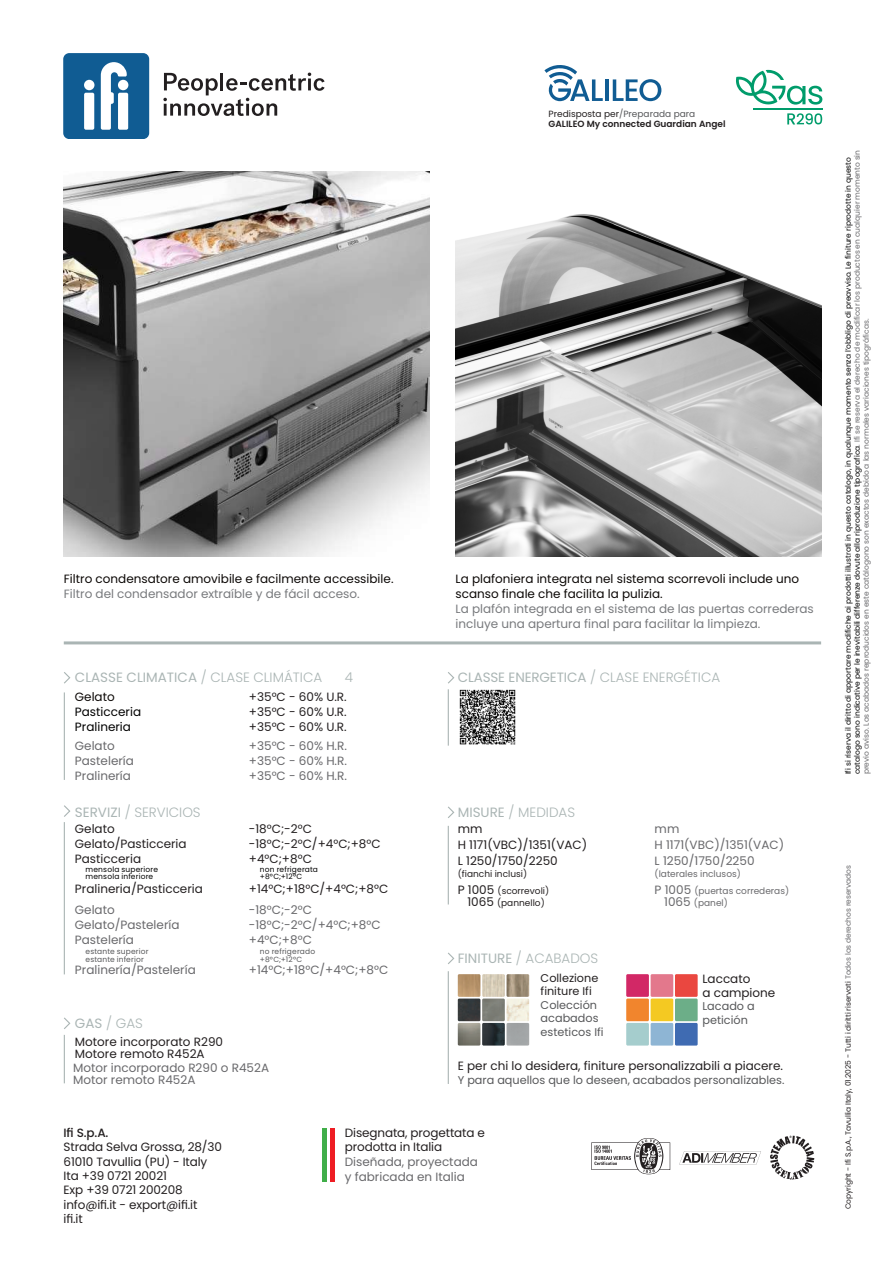
<style>
.page{position:relative;width:893px;height:1263px;background:#fff}
.page>*{position:absolute;margin:0;border:0;box-sizing:border-box;transform-origin:0 0}
.t1{font:13.5px "Poppins";letter-spacing:-.01em;color:#aab5b4}
.t2{font:300 13.5px "Poppins";color:#aab5b4}
.t3{font:12px/14.4px "Poppins";color:#231f20}
.t4{font:12px/15px "Poppins";color:#69696c}
.t5{font:12px/15px "Poppins";color:#787a7d}
.t6{font:12px/15px "Poppins";color:#0c0806}
.t7{font:12px/15px "Poppins";color:#000}
.t8{font:500 12px "Poppins";color:#231f20}
.t9{font:11.25px/13.5px "Poppins";color:#57585a}
.t10{font:11.25px/13.5px "Poppins";color:#231f20}
.t11{font:600 9px/9.4px "Poppins";color:#231f20}
.t12{font:9px/16.2px "Poppins";color:#69696c}
.t13{font:9px/16.2px "Poppins";color:#231f20}
.t14{font:7.5px/9px "Poppins";color:#000}
.t15{font:7.5px "Poppins";letter-spacing:-.01em;color:#231f20}
.t16{font:7.5px/7.5px "Poppins";letter-spacing:.02em;color:#57585a}
.t17{font:7.5px/7.5px "Poppins";letter-spacing:.025em;color:#000}
.t18{font:7.5px/7.5px "Poppins";letter-spacing:.02em;color:#000}
.s1{font-weight:400}
.s2{font-weight:400;color:#57585a}
.s3{font-weight:300}
.s4{font-size:12px}
.s5{color:#69696c}
</style>
<div class="page">
<svg style="left:163px;top:73px;width:162px;height:43px"></svg>
<div style="left:63px;top:53px;width:86px;height:86px;background:#105c93;border-radius:6px"></div>
<div style="left:84px;top:93px;width:10px;height:37px;background:#fff;border-radius:2px"></div>
<div style="left:84px;top:80px;width:10px;height:10px;background:#fff;border-radius:50%"></div>
<div style="left:118px;top:93px;width:10px;height:37px;background:#fff;border-radius:2px"></div>
<div style="left:118px;top:80px;width:10px;height:10px;background:#fff;border-radius:50%"></div>
<svg style="left:101px;top:62px;width:26px;height:68px"></svg>
<hr style="left:331px;top:1128px;width:4px;height:53px;background:#ee1d23">
<div style="left:322px;top:1128px;width:5px;height:53px;background:#40ae49"></div>
<svg style="left:591px;top:1138px;width:79px;height:36px"></svg>
<svg style="left:679px;top:1151px;width:82px;height:13px"></svg>
<svg style="left:770px;top:1136px;width:44px;height:44px"></svg>
<hr style="left:605px;top:79px;width:3px;height:22px;background:#105c93">
<svg style="left:613px;top:79px;width:48px;height:22px"></svg>
<svg style="left:544px;top:65px;width:59px;height:36px"></svg>
<svg style="left:736px;top:70px;width:86px;height:35px"></svg>
<svg style="left:787px;top:113px;width:35px;height:11px"></svg>
<hr style="left:753px;top:108px;width:69px;height:2px;background:#009c6b">
<svg style="left:448px;top:806px;width:7px;height:12px"></svg>
<hr style="left:448px;top:826px;width:1px;height:78px;background:#aab5b4">
<svg style="left:64px;top:672px;width:7px;height:12px"></svg>
<hr style="left:64px;top:692px;width:1px;height:88px;background:#aab5b4">
<svg style="left:64px;top:1017px;width:7px;height:12px"></svg>
<hr style="left:64px;top:1035px;width:1px;height:48px;background:#aab5b4">
<hr style="left:64px;top:822px;width:1px;height:152px;background:#aab5b4">
<svg style="left:64px;top:805px;width:7px;height:12px"></svg>
<svg style="left:448px;top:672px;width:7px;height:12px"></svg>
<hr style="left:448px;top:689px;width:1px;height:57px;background:#aab5b4">
<img style="left:459px;top:689px;width:57px;height:56px">
<svg style="left:448px;top:952px;width:7px;height:12px"></svg>
<hr style="left:448px;top:971px;width:1px;height:113px;background:#aab5b4">
<img style="left:458px;top:974px;width:22px;height:47px">
<img style="left:482px;top:974px;width:47px;height:47px">
<img style="left:458px;top:1023px;width:22px;height:22px">
<img style="left:482px;top:1023px;width:47px;height:22px">
<div style="left:626px;top:974px;width:23px;height:23px;background:#d22866"></div>
<div style="left:675px;top:974px;width:23px;height:23px;background:#ea4740"></div>
<div style="left:651px;top:974px;width:22px;height:23px;background:#e3788c"></div>
<div style="left:626px;top:1023px;width:23px;height:22px;background:#a5cdcd"></div>
<div style="left:675px;top:1023px;width:23px;height:22px;background:#3f6bb2"></div>
<div style="left:651px;top:1023px;width:22px;height:22px;background:#8eb5d4"></div>
<div style="left:626px;top:998px;width:23px;height:23px;background:#f1852d"></div>
<div style="left:675px;top:998px;width:23px;height:23px;background:#6cae88"></div>
<div style="left:651px;top:998px;width:22px;height:23px;background:#f4c922"></div>
<hr style="left:64px;top:641px;width:757px;height:3px;background:#aab5b4">
<img style="left:64px;top:171px;width:365px;height:386px">
<img style="left:455px;top:214px;width:366px;height:343px">
<p class="t11" style="left:549px;top:109px;width:179px"><span class="s1">Predisposta per</span><span class="s2">/Preparada para<br></span>GALILEO My connected Guardian Angel</p>
<p class="t6" style="left:64px;top:571px;width:331px">Filtro condensatore amovibile e facilmente accessibile.</p>
<p class="t5" style="left:64px;top:586px;width:297px">Filtro del condensador extraíble y de fácil acceso.</p>
<p class="t1" style="left:75px;top:670px;width:249px">CLASSE CLIMATICA <span class="s3">/ CLASE CLIMÁTICA</span></p>
<p class="t2" style="left:345px;top:670px;width:10px">4</p>
<p class="t6" style="left:75px;top:689px;width:41px">Gelato</p>
<p class="t7" style="left:75px;top:704px;width:68px">Pasticceria<br>Pralineria</p>
<p class="t4" style="left:75px;top:738px;width:61px">Gelato<br>Pastelería<br>Pralinería</p>
<p class="t3" style="left:249px;top:689px;width:99px;line-height:15px;text-align:justify">+35°C - 60% U.R. +35°C - 60% U.R. +35°C - 60% U.R.</p>
<p class="t4" style="left:249px;top:738px;width:100px;text-align:justify">+35°C - 60% H.R. +35°C - 60% H.R. +35°C - 60% H.R.</p>
<p class="t2" style="left:75px;top:804px;width:127px"><span class="s1">SERVIZI</span> / SERVICIOS</p>
<p class="t3" style="left:75px;top:821px;width:113px;line-height:15px">Gelato<br>Gelato/Pasticceria<br>Pasticceria</p>
<p class="t3" style="left:75px;top:881px;width:130px">Pralineria/Pasticceria</p>
<p class="t17" style="left:86px;top:865px;width:74px">mensola superiore mensola inferiore</p>
<p class="t4" style="left:75px;top:903px;width:106px">Gelato<br>Gelato/Pastelería<br>Pastelería</p>
<p class="t4" style="left:75px;top:963px;width:122px">Pralinería/Pastelería</p>
<p class="t16" style="left:86px;top:948px;width:65px">estante superior estante inferior</p>
<p class="t3" style="left:249px;top:821px;width:133px;line-height:15px">-18°C;-2°C -18°C;-2°C/+4°C;+8°C +4°C;+8°C</p>
<p class="t3" style="left:249px;top:881px;width:141px">+14°C;+18°C/+4°C;+8°C</p>
<p class="t18" style="left:260px;top:865px;width:60px">non refrigerata +8°C;+12°C</p>
<p class="t4" style="left:249px;top:903px;width:133px">-18°C;-2°C -18°C;-2°C/+4°C;+8°C +4°C;+8°C</p>
<p class="t4" style="left:249px;top:963px;width:141px">+14°C;+18°C/+4°C;+8°C</p>
<p class="t16" style="left:260px;top:948px;width:57px">no refrigerado +8°C;+12°C</p>
<p class="t2" style="left:75px;top:1015px;width:69px"><span class="s1">GAS</span> / GAS</p>
<p class="t3" style="left:75px;top:1035px;width:150px;line-height:12px">Motore incorporato R290<br>Motore remoto R452A</p>
<p class="t4" style="left:73px;top:1062px;width:197px;line-height:12px">Motor incorporado R290 o R452A<br>Motor remoto R452A</p>
<p class="t6" style="left:455px;top:571px;width:345px">La plafoniera integrata nel sistema scorrevoli include uno scanso finale che facilita la pulizia.</p>
<p class="t5" style="left:455px;top:601px;width:360px">La plafón integrada en el sistema de las puertas correderas incluye una apertura final para facilitar la limpieza.</p>
<p class="t1" style="left:458px;top:670px;width:264px">CLASSE ENERGETICA <span class="s3">/ CLASE ENERGÉTICA</span></p>
<p class="t2" style="left:458px;top:804px;width:119px"><span class="s1">MISURE</span> / MEDIDAS</p>
<p class="t3" style="left:458px;top:821px;width:131px;line-height:16.2px">mm<br>H 1171(VBC)/1351(VAC)<br>L 1250/1750/2250</p>
<p class="t13" style="left:458px;top:866px;width:93px">(fianchi inclusi)<br><span class="s4">P 1005</span> (scorrevoli)</p>
<p class="t13" style="left:467px;top:894px;width:79px"><span class="s4">1065</span> (pannello)</p>
<p class="t4" style="left:655px;top:821px;width:131px;line-height:16.2px">mm<br>H 1171(VBC)/1351(VAC)<br>L 1250/1750/2250</p>
<p class="t12" style="left:655px;top:866px;width:136px">(laterales inclusos)<br><span class="s4">P 1005</span> (puertas correderas)</p>
<p class="t12" style="left:664px;top:894px;width:65px"><span class="s4">1065</span> (panel)</p>
<p class="t2" style="left:458px;top:951px;width:142px"><span class="s1">FINITURE</span> / ACABADOS</p>
<p class="t10" style="left:541px;top:971px;width:59px">Collezione finiture Ifi</p>
<p class="t9" style="left:541px;top:998px;width:64px">Colección acabados esteticos Ifi</p>
<p class="t3" style="left:702px;top:971px;width:74px">Laccato<br>a campione</p>
<p class="t9" style="left:702px;top:1000px;width:54px">Lacado a petición</p>
<p class="t3" style="left:458px;top:1059px;width:327px">E per chi lo desidera, finiture personalizzabili a piacere.</p>
<p class="t9" style="left:458px;top:1073px;width:328px">Y para aquellos que lo deseen, acabados personalizables.</p>
<p class="t8" style="left:64px;top:1126px;width:46px">Ifi S.p.A.</p>
<p class="t3" style="left:64px;top:1140px;width:160px">Strada Selva Grossa, 28/30<br>61010 Tavullia (PU) - Italy<br>Ita +39 0721 20021<br>Exp +39 0721 200208 info@ifi.it - export@ifi.it<br>ifi.it</p>
<p class="t3" style="left:345px;top:1125px;width:142px">Disegnata, progettata e prodotta in Italia</p>
<p class="t4" style="left:345px;top:1154px;width:135px">Diseñada, proyectada y fabricada en Italia</p>
<p class="t14" style="left:844px;top:774px;width:626px;rotate:-90deg">Ifi si riserva il diritto di apportare modifiche ai prodotti illustrati in questo catalogo, in qualunque momento senza l’obbligo di preavviso. Le finiture riprodotte in questo catalogo sono indicative per le inevitabili differenze dovute alla riproduzione tipografica<span class="s5">. Ifi se reserva el derecho de modificar los productos en cualquier momento sin previo aviso. Los acabados reproducidos en este catálogono son exactos debido a las normales variaciones tipográficas.</span></p>
<p class="t15" style="left:844px;top:1209px;width:346px;rotate:-90deg">Copyright - Ifi S.p.A., Tavullia Italy, 01.2025 - Tutti i diritti riservati <span class="s5">Todos los derechos reservados</span></p>
</div>
